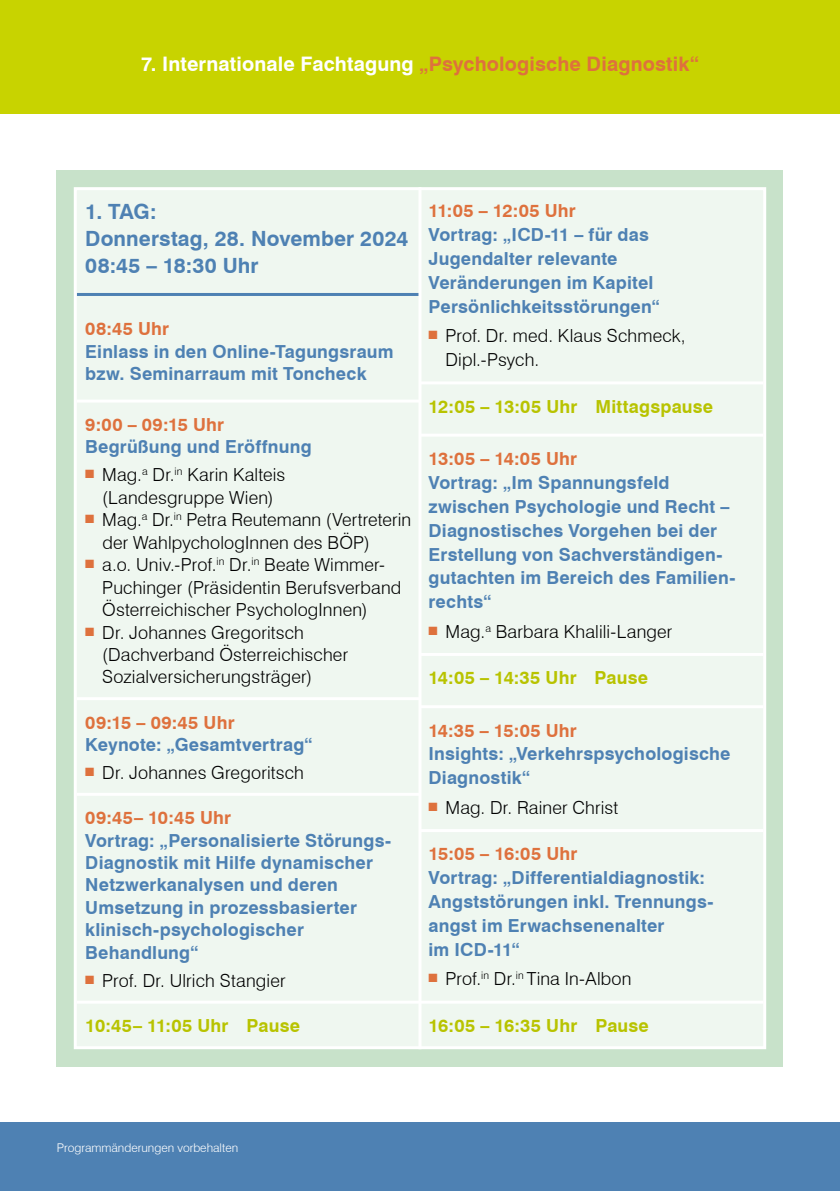
<style>
.page{position:relative;width:840px;height:1191px;background:#fff}
.page>*{position:absolute;margin:0;border:0;box-sizing:border-box;transform-origin:0 0}
.t1{font:700 21px/26.8px "Swiss 721 BT";letter-spacing:.005em;color:#4e81b3}
.t2{font:700 20px "Swiss 721 BT";letter-spacing:.005em;color:#fff}
.t3{font:700 18px/23.8px "Swiss 721 BT";letter-spacing:.01em;color:#4e81b3}
.t4{font:300 18px/22.4px "Swiss 721 BT";letter-spacing:.01em;color:#000}
.t5{font:700 18px "Swiss 721 BT";letter-spacing:.01em;color:#de713d}
.t6{font:700 18px "Swiss 721 BT";letter-spacing:.01em;color:#b8c300}
.t7{font:300 12px "Swiss 721 BT";color:#fff}
.s1{color:#de713d}
</style>
<div class="page">
<div style="left:0;top:1123px;width:839px;height:68px;background:#4e81b3"></div>
<div style="left:0;top:0;width:839px;height:113px;background:#c8d300"></div>
<div style="left:57px;top:170px;width:725px;height:896px;background:#c8e2ca"></div>
<div style="left:75px;top:189px;width:689px;height:858px;background:#eff7f0"></div>
<hr style="left:77px;top:293px;width:343px;height:3px;background:#4e81b3">
<hr style="left:77px;top:399px;width:343px;height:3px;background:#fff">
<hr style="left:77px;top:697px;width:343px;height:3px;background:#fff">
<hr style="left:77px;top:793px;width:343px;height:3px;background:#fff">
<hr style="left:77px;top:1000px;width:343px;height:3px;background:#fff">
<hr style="left:420px;top:381px;width:342px;height:3px;background:#fff">
<hr style="left:420px;top:433px;width:342px;height:3px;background:#fff">
<hr style="left:420px;top:653px;width:342px;height:3px;background:#fff">
<hr style="left:420px;top:705px;width:342px;height:3px;background:#fff">
<hr style="left:420px;top:829px;width:342px;height:3px;background:#fff">
<hr style="left:420px;top:1000px;width:342px;height:3px;background:#fff">
<div style="left:74px;top:187px;width:691px;height:862px;border:3px solid #fff"></div>
<hr style="left:418px;top:187px;width:3px;height:862px;background:#fff">
<p class="t2" style="left:141px;top:52px;width:559px">7. Internationale Fachtagung <span class="s1">„Psychologische Diagnostik“</span></p>
<p class="t1" style="left:85px;top:198px;width:324px">1. TAG:<br>Donnerstag, 28. November 2024<br>08:45 – 18:30 Uhr</p>
<p class="t5" style="left:85px;top:318px;width:85px">08:45 Uhr</p>
<p class="t3" style="left:85px;top:340px;width:310px;line-height:22.4px">Einlass in den Online-Tagungsraum bzw. Seminarraum mit Toncheck</p>
<p class="t5" style="left:85px;top:413px;width:140px">9:00 – 09:15 Uhr</p>
<p class="t3" style="left:85px;top:435px;width:228px">Begrüßung und Eröffnung</p>
<p class="t4" style="left:85px;top:464px;width:201px;text-align:center"><sup>■</sup> Mag.<sup>a</sup> Dr.<sup>in</sup> Karin Kalteis (Landesgruppe Wien)</p>
<p class="t4" style="left:102px;top:508px;width:310px;text-indent:-17px"><sup>■</sup> Mag.<sup>a</sup> Dr.<sup>in</sup> Petra Reutemann (Vertreterin der WahlpychologInnen des BÖP)</p>
<p class="t4" style="left:102px;top:553px;width:300px;text-indent:-17px"><sup>■</sup> a.o. Univ.-Prof.<sup>in</sup> Dr.<sup>in</sup> Beate Wimmer-<br>Puchinger (Präsidentin Berufsverband<br>Österreichischer PsychologInnen)</p>
<p class="t4" style="left:102px;top:621px;width:247px;text-indent:-17px"><sup>■</sup> Dr. Johannes Gregoritsch (Dachverband Österreichischer<br>Sozialversicherungsträger)</p>
<p class="t5" style="left:85px;top:711px;width:151px">09:15 – 09:45 Uhr</p>
<p class="t3" style="left:85px;top:732px;width:229px">Keynote: „Gesamtvertrag“</p>
<p class="t4" style="left:85px;top:761px;width:220px"><sup>■</sup> Dr. Johannes Gregoritsch</p>
<p class="t5" style="left:85px;top:807px;width:147px">09:45– 10:45 Uhr</p>
<p class="t3" style="left:85px;top:829px;width:307px;line-height:22.4px">Vortrag: „Personalisierte Störungs-<br>Diagnostik mit Hilfe dynamischer<br>Netzwerkanalysen und deren<br>Umsetzung in prozessbasierter klinisch-psychologischer<br>Behandlung“</p>
<p class="t4" style="left:85px;top:969px;width:202px"><sup>■</sup> Prof. Dr. Ulrich Stangier</p>
<p class="t6" style="left:85px;top:1014px;width:216px">10:45– 11:05 Uhr Pause</p>
<p class="t5" style="left:428px;top:200px;width:149px">11:05 – 12:05 Uhr</p>
<p class="t3" style="left:428px;top:223px;width:233px">Vortrag: „ICD-11 – für das<br>Jugendalter relevante<br>Veränderungen im Kapitel<br>Persönlichkeitsstörungen“</p>
<p class="t4" style="left:445px;top:324px;width:241px;line-height:23.8px;text-indent:-17px"><sup>■</sup> Prof. Dr. med. Klaus Schmeck,<br>Dipl.-Psych.</p>
<p class="t6" style="left:428px;top:395px;width:286px">12:05 – 13:05 Uhr Mittagspause</p>
<p class="t5" style="left:428px;top:448px;width:150px">13:05 – 14:05 Uhr</p>
<p class="t3" style="left:428px;top:470px;width:308px">Vortrag: „Im Spannungsfeld zwischen Psychologie und Recht –<br>Diagnostisches Vorgehen bei der<br>Erstellung von Sachverständigen&shy;gutachten im Bereich des Familien&shy;rechts“</p>
<p class="t4" style="left:428px;top:620px;width:245px"><sup>■</sup> Mag.<sup>a</sup> Barbara Khalili-Langer</p>
<p class="t6" style="left:428px;top:667px;width:221px">14:05 – 14:35 Uhr Pause</p>
<p class="t5" style="left:428px;top:719px;width:150px">14:35 – 15:05 Uhr</p>
<p class="t3" style="left:428px;top:742px;width:303px">Insights: „Verkehrspsychologische<br>Diagnostik“</p>
<p class="t4" style="left:428px;top:796px;width:191px"><sup>■</sup> Mag. Dr. Rainer Christ</p>
<p class="t5" style="left:428px;top:843px;width:150px">15:05 – 16:05 Uhr</p>
<p class="t3" style="left:428px;top:866px;width:286px">Vortrag: „Differentialdiagnostik:<br>Angststörungen inkl. Trennungs&shy;angst im Erwachsenenalter<br>im ICD-11“</p>
<p class="t4" style="left:428px;top:967px;width:204px"><sup>■</sup> Prof.<sup>in</sup> Dr.<sup>in</sup> Tina In-Albon</p>
<p class="t6" style="left:428px;top:1014px;width:222px">16:05 – 16:35 Uhr Pause</p>
<p class="t7" style="left:57px;top:1140px;width:183px">Programmänderungen vorbehalten</p>
</div>
